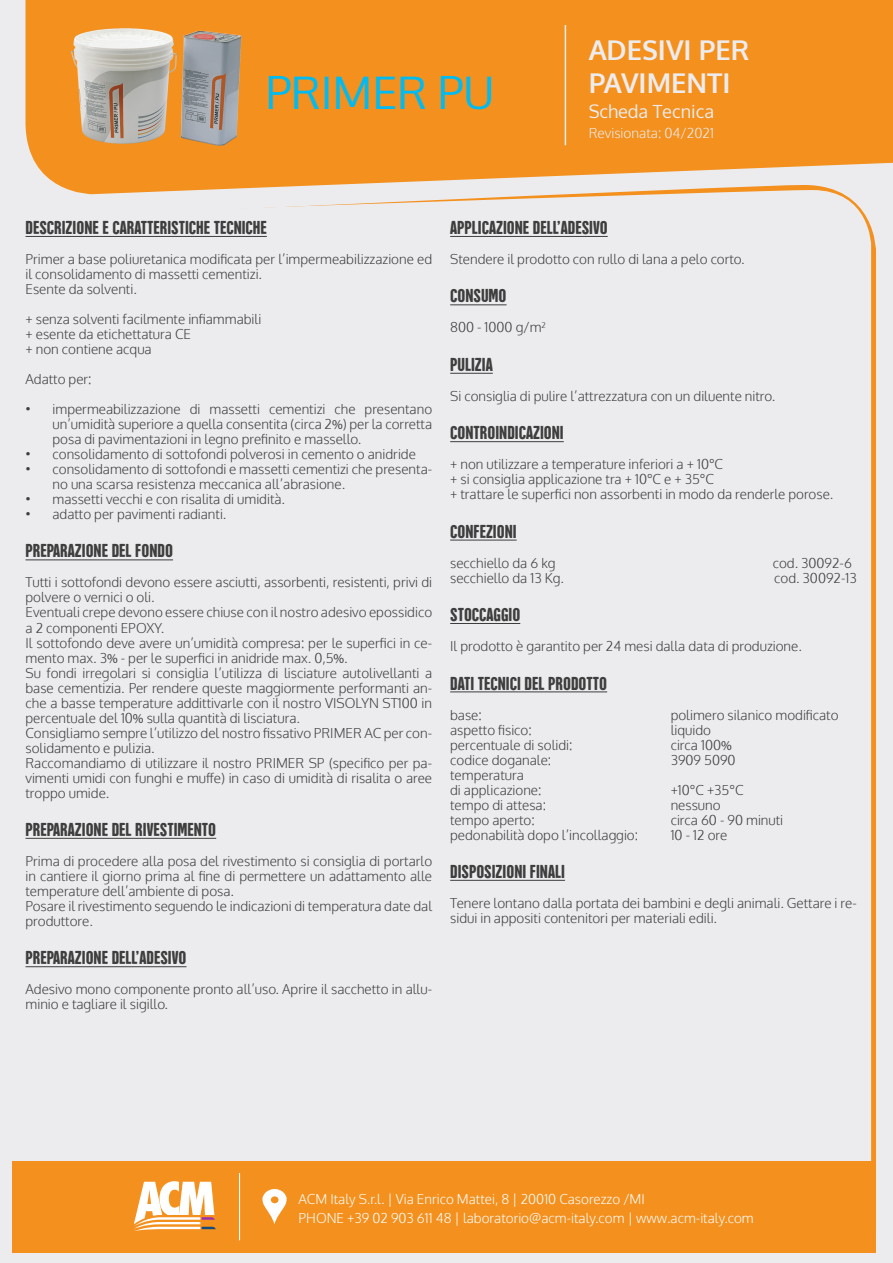
<style>
.page{position:relative;width:893px;height:1263px;background:#ececee}
.page>*{position:absolute;margin:0;border:0;box-sizing:border-box;transform-origin:0 0}
.t1{font:45px "Oxygen";color:#00bbf1}
.t2{font:700 27.3px "Oxygen";color:#ececee}
.t3{font:19.5px "Hector Rounded";color:#3e3e3f}
.t4{font:18.15px "Oxygen";color:#ececee}
.t5{font:300 13.65px "Oxygen";color:#ececee}
.t6{font:300 13.5px/15px "Oxygen";color:#3e3e3f}
.t7{font:300 13.5px "Oxygen";color:#fff}
.s1{font-family:"Myriad Pro";font-weight:400}
</style>
<div class="page">
<hr style="left:26px;top:236px;width:241px;height:1px;background:#3e3e3f">
<hr style="left:26px;top:560px;width:147px;height:1px;background:#3e3e3f">
<hr style="left:26px;top:838px;width:190px;height:1px;background:#3e3e3f">
<hr style="left:26px;top:966px;width:161px;height:1px;background:#3e3e3f">
<hr style="left:450px;top:236px;width:158px;height:1px;background:#3e3e3f">
<hr style="left:450px;top:305px;width:57px;height:1px;background:#3e3e3f">
<hr style="left:450px;top:373px;width:43px;height:1px;background:#3e3e3f">
<hr style="left:450px;top:441px;width:114px;height:1px;background:#3e3e3f">
<hr style="left:450px;top:540px;width:67px;height:1px;background:#3e3e3f">
<hr style="left:450px;top:623px;width:70px;height:1px;background:#3e3e3f">
<hr style="left:450px;top:692px;width:157px;height:1px;background:#3e3e3f">
<hr style="left:450px;top:880px;width:115px;height:1px;background:#3e3e3f">
<div style="left:13px;top:1161px;width:863px;height:91px;background:#f4901d"></div>
<svg style="left:26px;top:0;width:867px;height:194px;background:#f39830"></svg>
<img style="left:61px;top:0;width:189px;height:181px">
<hr style="left:565px;top:25px;width:1px;height:120px;background:#ececee">
<svg style="left:262px;top:1189px;width:25px;height:35px"></svg>
<hr style="left:239px;top:1173px;width:1px;height:67px;background:#fff">
<svg style="left:134px;top:1181px;width:82px;height:49px"></svg>
<p class="t1" style="left:266px;top:62px;width:230px">PRIMER PU</p>
<p class="t2" style="left:589px;top:33px;width:162px">ADESIVI PER</p>
<p class="t2" style="left:589px;top:66px;width:143px">PAVIMENTI</p>
<p class="t4" style="left:589px;top:99px;width:127px">Scheda Tecnica</p>
<p class="t5" style="left:589px;top:125px;width:127px">Revisionata: 04/2021</p>
<p class="t3" style="left:26px;top:218px;width:243px">DESCRIZIONE E CARATTERISTICHE TECNICHE</p>
<p class="t6" style="left:26px;top:252px;width:408px">Primer a base poliuretanica modificata per l’impermeabilizzazione ed il consolidamento di massetti cementizi.</p>
<p class="t6" style="left:26px;top:282px;width:113px">Esente da solventi.</p>
<p class="t6" style="left:26px;top:312px;width:237px">+ senza solventi facilmente infiammabili</p>
<p class="t6" style="left:26px;top:327px;width:167px">+ esente da etichettatura CE</p>
<p class="t6" style="left:26px;top:342px;width:128px">+ non contiene acqua</p>
<p class="t6" style="left:26px;top:372px;width:68px">Adatto per:</p>
<p class="t6" style="left:53px;top:402px;width:381px;text-align:justify;text-indent:-27px">• impermeabilizzazione di massetti cementizi che presentano un’umidità superiore a quella consentita (circa 2<span class="s1">%</span>) per la corretta posa di pavimentazioni in legno prefinito e massello.</p>
<p class="t6" style="left:26px;top:447px;width:392px">• consolidamento di sottofondi polverosi in cemento o anidride</p>
<p class="t6" style="left:53px;top:462px;width:381px;text-indent:-27px">• consolidamento di sottofondi e massetti cementizi che presenta&shy;no una scarsa resistenza meccanica all’abrasione.</p>
<p class="t6" style="left:26px;top:492px;width:261px">• massetti vecchi e con risalita di umidità.</p>
<p class="t6" style="left:26px;top:507px;width:202px">• adatto per pavimenti radianti.</p>
<p class="t3" style="left:26px;top:541px;width:149px">PREPARAZIONE DEL FONDO</p>
<p class="t6" style="left:26px;top:575px;width:408px">Tutti i sottofondi devono essere asciutti, assorbenti, resistenti, privi di polvere o vernici o oli.</p>
<p class="t6" style="left:26px;top:605px;width:408px">Eventuali crepe devono essere chiuse con il nostro adesivo epossidico a 2 componenti EPOXY.</p>
<p class="t6" style="left:26px;top:635px;width:408px">Il sottofondo deve avere un’umidità compresa: per le superfici in ce&shy;mento max. 3<span class="s1">%</span> - per le superfici in anidride max. 0,5<span class="s1">%</span>.</p>
<p class="t6" style="left:26px;top:665px;width:408px;text-align:justify">Su fondi irregolari si consiglia l’utilizza di lisciature autolivellanti a base cementizia. Per rendere queste maggiormente performanti an&shy;che a basse temperature addittivarle con il nostro VISOLYN ST100 in percentuale del 10<span class="s1">%</span> sulla quantità di lisciatura.</p>
<p class="t6" style="left:26px;top:725px;width:408px">Consigliamo sempre l’utilizzo del nostro fissativo PRIMER AC per con&shy;solidamento e pulizia.</p>
<p class="t6" style="left:26px;top:755px;width:408px;text-align:justify">Raccomandiamo di utilizzare il nostro PRIMER SP (specifico per pa&shy;vimenti umidi con funghi e muffe) in caso di umidità di risalita o aree troppo umide.</p>
<p class="t3" style="left:26px;top:819px;width:192px">PREPARAZIONE DEL RIVESTIMENTO</p>
<p class="t6" style="left:26px;top:854px;width:408px;text-align:justify">Prima di procedere alla posa del rivestimento si consiglia di portarlo in cantiere il giorno prima al fine di permettere un adattamento alle temperature dell’ambiente di posa.</p>
<p class="t6" style="left:26px;top:899px;width:408px">Posare il rivestimento seguendo le indicazioni di temperatura date dal produttore.</p>
<p class="t3" style="left:26px;top:948px;width:162px">PREPARAZIONE DELL’ADESIVO</p>
<p class="t6" style="left:26px;top:982px;width:408px">Adesivo mono componente pronto all’uso. Aprire il sacchetto in allu&shy;minio e tagliare il sigillo.</p>
<p class="t3" style="left:450px;top:218px;width:159px">APPLICAZIONE DELL’ADESIVO</p>
<p class="t6" style="left:450px;top:252px;width:296px">Stendere il prodotto con rullo di lana a pelo corto.</p>
<p class="t3" style="left:450px;top:286px;width:58px">CONSUMO</p>
<p class="t6" style="left:450px;top:320px;width:97px">800 - 1000 g/m<sup>2</sup></p>
<p class="t3" style="left:450px;top:354px;width:44px">PULIZIA</p>
<p class="t6" style="left:450px;top:389px;width:326px">Si consiglia di pulire l’attrezzatura con un diluente nitro.</p>
<p class="t3" style="left:450px;top:423px;width:115px">CONTROINDICAZIONI</p>
<p class="t6" style="left:450px;top:457px;width:274px">+ non utilizzare a temperature inferiori a + 10°C</p>
<p class="t6" style="left:450px;top:472px;width:265px">+ si consiglia applicazione tra + 10°C e + 35°C</p>
<p class="t6" style="left:450px;top:487px;width:385px">+ trattare le superfici non assorbenti in modo da renderle porose.</p>
<p class="t3" style="left:450px;top:521px;width:68px">CONFEZIONI</p>
<p class="t6" style="left:450px;top:556px;width:107px">secchiello da 6 kg</p>
<p class="t6" style="left:773px;top:556px;width:81px">cod. 30092-6</p>
<p class="t6" style="left:450px;top:571px;width:115px">secchiello da 13 Kg.</p>
<p class="t6" style="left:774px;top:571px;width:84px">cod. 30092-13</p>
<p class="t3" style="left:450px;top:605px;width:72px">STOCCAGGIO</p>
<p class="t6" style="left:450px;top:639px;width:353px">Il prodotto è garantito per 24 mesi dalla data di produzione.</p>
<p class="t3" style="left:450px;top:673px;width:158px">DATI TECNICI DEL PRODOTTO</p>
<p class="t6" style="left:450px;top:707px;width:33px">base:</p>
<p class="t6" style="left:671px;top:707px;width:169px">polimero silanico modificato</p>
<p class="t6" style="left:450px;top:722px;width:83px">aspetto fisico:</p>
<p class="t6" style="left:671px;top:722px;width:42px">liquido</p>
<p class="t6" style="left:450px;top:737px;width:124px">percentuale di solidi:</p>
<p class="t6" style="left:671px;top:737px;width:63px">circa 100<span class="s1">%</span></p>
<p class="t6" style="left:450px;top:752px;width:103px">codice doganale:</p>
<p class="t6" style="left:671px;top:752px;width:66px">3909 5090</p>
<p class="t6" style="left:450px;top:767px;width:75px">temperatura</p>
<p class="t6" style="left:450px;top:782px;width:93px">di applicazione:</p>
<p class="t6" style="left:671px;top:782px;width:74px">+10°C +35°C</p>
<p class="t6" style="left:450px;top:797px;width:97px">tempo di attesa:</p>
<p class="t6" style="left:671px;top:797px;width:51px">nessuno</p>
<p class="t6" style="left:450px;top:812px;width:86px">tempo aperto:</p>
<p class="t6" style="left:671px;top:812px;width:114px">circa 60 - 90 minuti</p>
<p class="t6" style="left:450px;top:827px;width:189px">pedonabilità dopo l’incollaggio:</p>
<p class="t6" style="left:671px;top:827px;width:58px">10 - 12 ore</p>
<p class="t3" style="left:450px;top:861px;width:116px">DISPOSIZIONI FINALI</p>
<p class="t6" style="left:450px;top:896px;width:408px">Tenere lontano dalla portata dei bambini e degli animali. Gettare i re&shy;sidui in appositi contenitori per materiali edili.</p>
<p class="t7" style="left:299px;top:1190px;width:348px">ACM Italy S.r.l. | Via Enrico Mattei, 8 | 20010 Casorezzo /MI</p>
<p class="t7" style="left:299px;top:1210px;width:457px">PHONE +39 02 903 611 48 | laboratorio@acm-italy.com | www.acm-italy.com</p>
</div>
